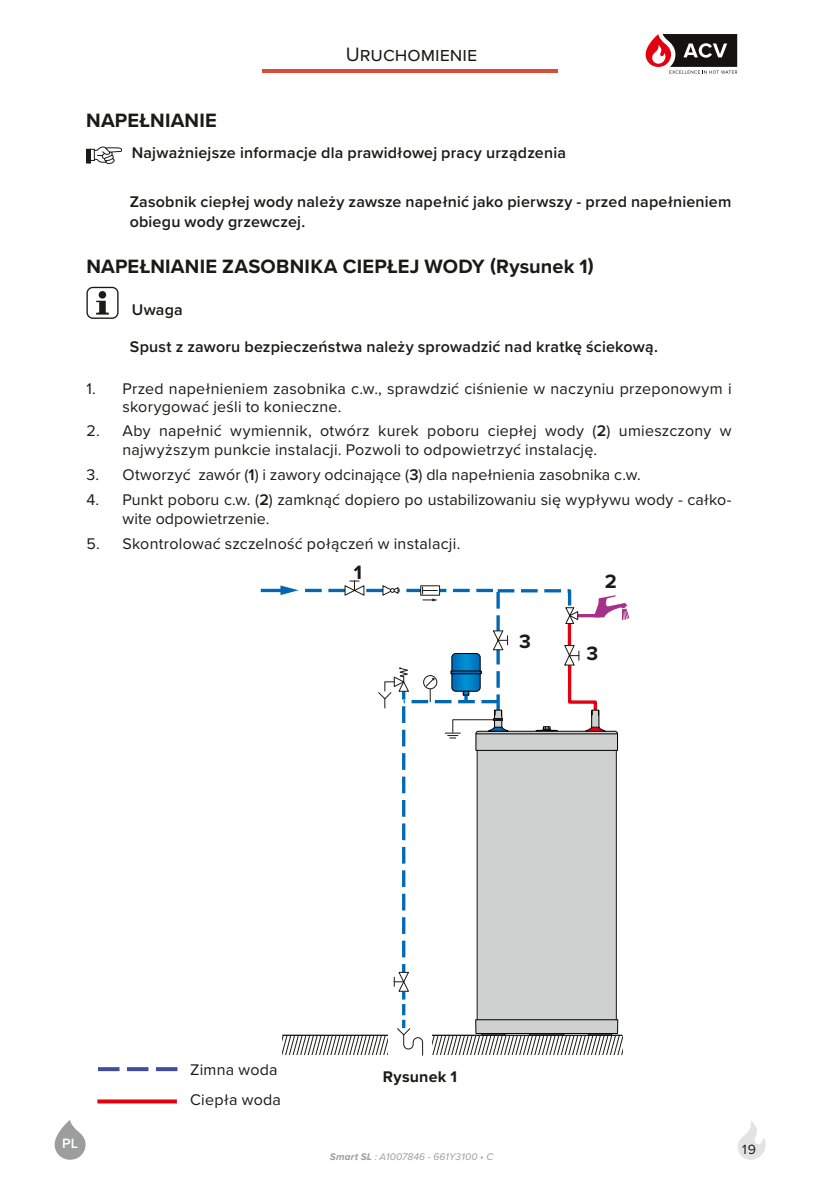
<style>
.page{position:relative;width:840px;height:1191px;background:#fff}
.page>*{position:absolute;margin:0;border:0;box-sizing:border-box;transform-origin:0 0}
.t1{font:700 20px "Proxima Nova";letter-spacing:.01em;color:#1a1a18}
.t2{font:20px "Proxima Nova";color:#1a1a18}
.t3{font:16px/19.2px "Proxima Nova";letter-spacing:.015em;color:#1a1a18}
.t4{font:600 16px/19.2px "Proxima Nova";letter-spacing:.015em;color:#1a1a18}
.t5{font:700 16px "Proxima Nova";letter-spacing:.01em;color:#1a1a18}
.t6{font:600 14px "Proxima Nova";color:#fff}
.t7{font:13.8px "Proxima Nova";color:#1a1a18}
.t8{font:italic 10px "Proxima Nova";letter-spacing:.025em;color:#9c9d9d}
.s1{font-weight:600}
.s2{font-weight:700}
</style>
<div class="page">
<svg style="left:86px;top:287px;width:32px;height:32px"></svg>
<hr style="left:86px;top:149px;width:4px;height:14px;background:#1a1a18">
<svg style="left:89px;top:147px;width:33px;height:18px"></svg>
<svg style="left:98px;top:1067px;width:79px;height:4px"></svg>
<svg style="left:97px;top:1099px;width:80px;height:4px"></svg>
<hr style="left:260px;top:589px;width:23px;height:3px;background:#0068b4">
<svg style="left:280px;top:580px;width:349px;height:476px"></svg>
<hr style="left:262px;top:69px;width:295px;height:4px;background:#d74d37">
<svg style="left:645px;top:34px;width:91px;height:40px"></svg>
<svg style="left:738px;top:1121px;width:27px;height:39px"></svg>
<svg style="left:54px;top:1120px;width:32px;height:40px"></svg>
<p class="t2" style="left:345px;top:39px;width:133px">Uruchomienie</p>
<p class="t1" style="left:86px;top:105px;width:132px">NAPEŁNIANIE</p>
<p class="t4" style="left:132px;top:142px;width:435px">Najważniejsze informacje dla prawidłowej pracy urządzenia</p>
<p class="t4" style="left:130px;top:192px;width:603px">Zasobnik ciepłej wody należy zawsze napełnić jako pierwszy - przed napełnieniem obiegu wody grzewczej.</p>
<p class="t1" style="left:86px;top:252px;width:508px">NAPEŁNIANIE ZASOBNIKA CIEPŁEJ WODY (Rysunek 1)</p>
<p class="t4" style="left:132px;top:300px;width:52px">Uwaga</p>
<p class="t4" style="left:130px;top:337px;width:529px">Spust z zaworu bezpieczeństwa należy sprowadzić nad kratkę ściekową.</p>
<p class="t3" style="left:122px;top:379px;width:610px;line-height:18px;text-indent:-36px">1. Przed napełnieniem zasobnika c.w., sprawdzić ciśnienie w naczyniu przeponowym i skorygować jeśli to konieczne.</p>
<p class="t3" style="left:122px;top:420px;width:610px;text-indent:-36px">2. Aby napełnić wymiennik, otwórz kurek poboru ciepłej wody (<span class="s1">2</span>) umieszczony w najwyższym punkcie instalacji. Pozwoli to odpowietrzyć instalację.</p>
<p class="t3" style="left:86px;top:464px;width:555px">3. Otworzyć zawór (<span class="s1">1</span>) i zawory odcinające (<span class="s1">3</span>) dla napełnienia zasobnika c.w.</p>
<p class="t3" style="left:122px;top:489px;width:610px;text-indent:-36px">4. Punkt poboru c.w. (<span class="s1">2</span>) zamknąć dopiero po ustabilizowaniu się wypływu wody - całko&shy;wite odpowietrzenie.</p>
<p class="t3" style="left:86px;top:533px;width:375px">5. Skontrolować szczelność połączeń w instalacji.</p>
<p class="t1" style="left:353px;top:557px;width:10px">1</p>
<p class="t1" style="left:519px;top:626px;width:13px">3</p>
<p class="t1" style="left:604px;top:566px;width:13px">2</p>
<p class="t1" style="left:586px;top:639px;width:13px">3</p>
<p class="t6" style="left:62px;top:1132px;width:17px">PL</p>
<p class="t3" style="left:190px;top:1054px;width:92px;line-height:30px">Zimna woda<br>Ciepła woda</p>
<p class="t5" style="left:382px;top:1064px;width:76px">Rysunek 1</p>
<p class="t8" style="left:329px;top:1149px;width:165px"><span class="s2">Smart SL</span> : A1007846 - 661Y3100 • C</p>
<p class="t7" style="left:741px;top:1139px;width:15px">19</p>
</div>
